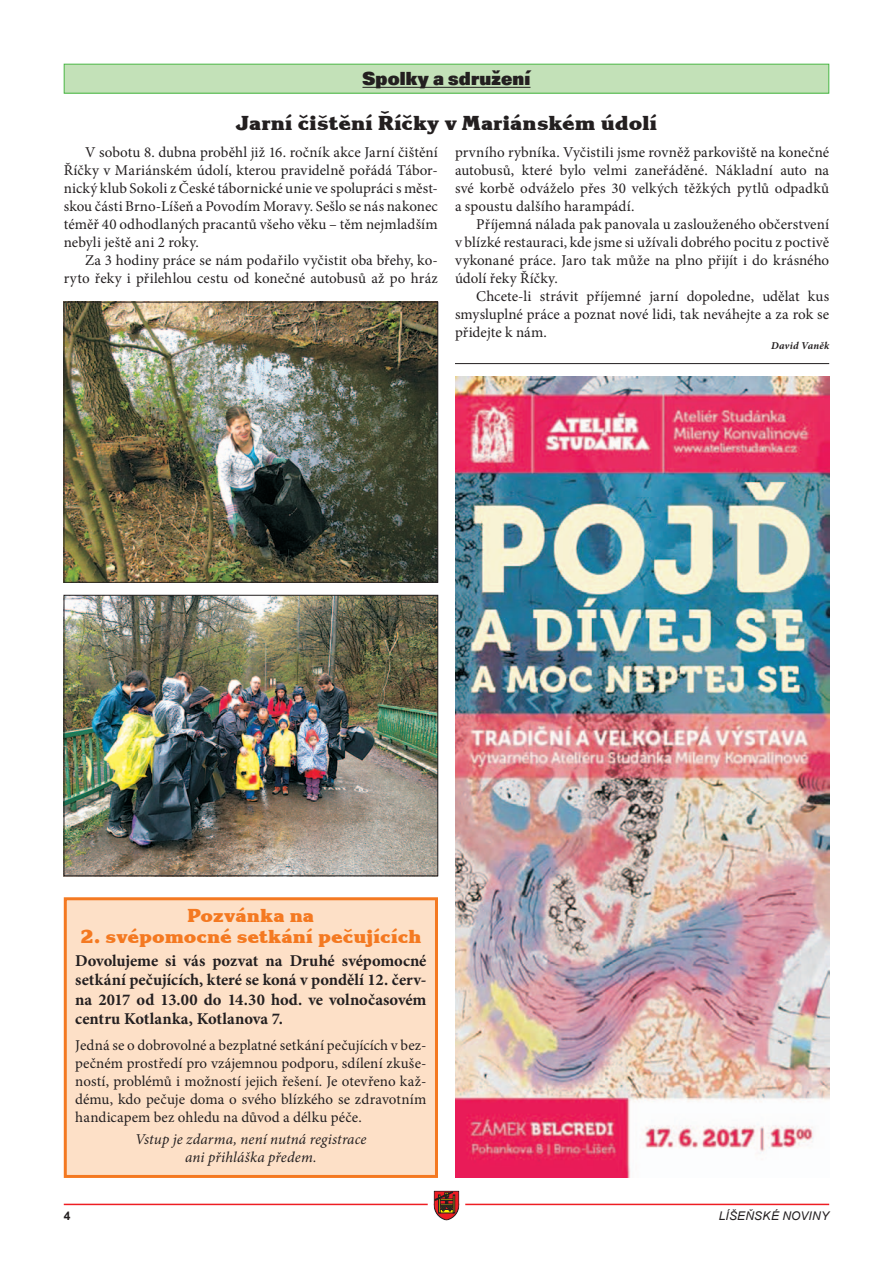
<style>
.page{position:relative;width:893px;height:1263px;background:#fff}
.page>*{position:absolute;margin:0;border:0;box-sizing:border-box;transform-origin:0 0}
.t1{font:800 21px "Korinna Itc TEE";letter-spacing:.005em;color:#231f20}
.t2{font:800 19.5px "Korinna Itc TEE";color:#f47921}
.t3{font:800 19.5px "Unitus DEE";letter-spacing:.01em;color:#231f20}
.t4{font:700 16.5px/19.5px "Minion Pro";color:#231f20;text-align:justify}
.t5{font:15px/18px "Minion Pro";letter-spacing:.005em;color:#231f20;text-align:justify}
.t6{font:italic 15px/18px "Minion Pro";letter-spacing:.005em;color:#231f20;text-align:center}
.t7{font:italic 12px "Arial";letter-spacing:.015em;color:#231f20}
.t8{font:700 12px "Arial";color:#231f20}
.t9{font:italic 700 10.5px "Minion Pro";letter-spacing:.02em;color:#231f20}
</style>
<div class="page">
<hr style="left:64px;top:1204px;width:765px;height:1px;background:#ee1d23">
<svg style="left:425px;top:1190px;width:43px;height:31px"></svg>
<div style="left:64px;top:64px;width:765px;height:29px;background:#c3e1b8"></div>
<hr style="left:362px;top:87px;width:168px;height:1px;background:#231f20">
<div style="left:64px;top:64px;width:765px;height:30px;border:1px solid #4cb848"></div>
<img style="left:66px;top:304px;width:370px;height:276px">
<div style="left:64px;top:302px;width:374px;height:280px;border:1px solid #231f20"></div>
<img style="left:66px;top:597px;width:370px;height:277px">
<div style="left:64px;top:595px;width:374px;height:281px;border:1px solid #231f20"></div>
<img style="left:455px;top:377px;width:374px;height:801px">
<hr style="left:455px;top:363px;width:374px;height:1px;background:#231f20">
<div style="left:65px;top:899px;width:371px;height:277px;background:#fde0c7"></div>
<div style="left:64px;top:897px;width:374px;height:281px;border:3px solid #f47921"></div>
<h2 class="t3" style="left:362px;top:67px;width:169px">Spolky a sdružení</h2>
<h1 class="t1" style="left:236px;top:111px;width:423px">Jarní čištění Říčky v Mariánském údolí</h1>
<p class="t5" style="left:455px;top:143px;width:376px">prvního rybníka. Vyčistili jsme rovněž parkoviště na konečné autobusů, které bylo velmi zaneřáděné. Nákladní auto na své korbě odváželo přes 30 velkých těžkých pytlů odpadků a spoustu dalšího harampádí.</p>
<p class="t5" style="left:455px;top:215px;width:376px;text-indent:21px">Příjemná nálada pak panovala u zaslouženého občerstvení v blízké restauraci, kde jsme si užívali dobrého pocitu z poctivě vykonané práce. Jaro tak může na plno přijít i do krásného údolí řeky Říčky.</p>
<p class="t5" style="left:455px;top:287px;width:376px;text-indent:21px">Chcete-li strávit příjemné jarní dopoledne, udělat kus smysluplné práce a poznat nové lidi, tak neváhejte a za rok se přidejte k nám.</p>
<p class="t9" style="left:771px;top:338px;width:59px">David Vaněk</p>
<p class="t5" style="left:64px;top:143px;width:376px;text-indent:21px">V sobotu 8. dubna proběhl již 16. ročník akce Jarní čištění Říčky v Mariánském údolí, kterou pravidelně pořádá Tábor&shy;nický klub Sokoli z České tábornické unie ve spolupráci s měst&shy;skou části Brno-Líšeň a Povodím Moravy. Sešlo se nás nakonec téměř 40 odhodlaných pracantů všeho věku – těm nejmladším nebyli ještě ani 2 roky.</p>
<p class="t5" style="left:64px;top:251px;width:376px;text-align:right">Za 3 hodiny práce se nám podařilo vyčistit oba břehy, ko&shy;ryto řeky i přilehlou cestu od konečné autobusů až po hráz</p>
<h2 class="t2" style="left:187px;top:904px;width:128px">Pozvánka na</h2>
<h2 class="t2" style="left:80px;top:925px;width:343px">2. svépomocné setkání pečujících</h2>
<p class="t4" style="left:75px;top:950px;width:353px">Dovolujeme si vás pozvat na Druhé svépomocné setkání pečujících, které se koná v pondělí 12. červ&shy;na 2017 od 13.00 do 14.30 hod. ve volnočasovém centru Kotlanka, Kotlanova 7.</p>
<p class="t5" style="left:75px;top:1036px;width:353px">Jedná se o dobrovolné a bezplatné setkání pečujících v bez&shy;pečném prostředí pro vzájemnou podporu, sdílení zkuše&shy;ností, problémů i možností jejich řešení. Je otevřeno kaž&shy;dému, kdo pečuje doma o svého blízkého se zdravotním handicapem bez ohledu na důvod a délku péče.</p>
<p class="t6" style="left:135px;top:1130px;width:233px">Vstup je zdarma, není nutná registrace ani přihláška předem.</p>
<p class="t8" style="left:64px;top:1208px;width:8px">4</p>
<p class="t7" style="left:719px;top:1208px;width:112px">LÍŠEŇSKÉ NOVINY</p>
</div>
